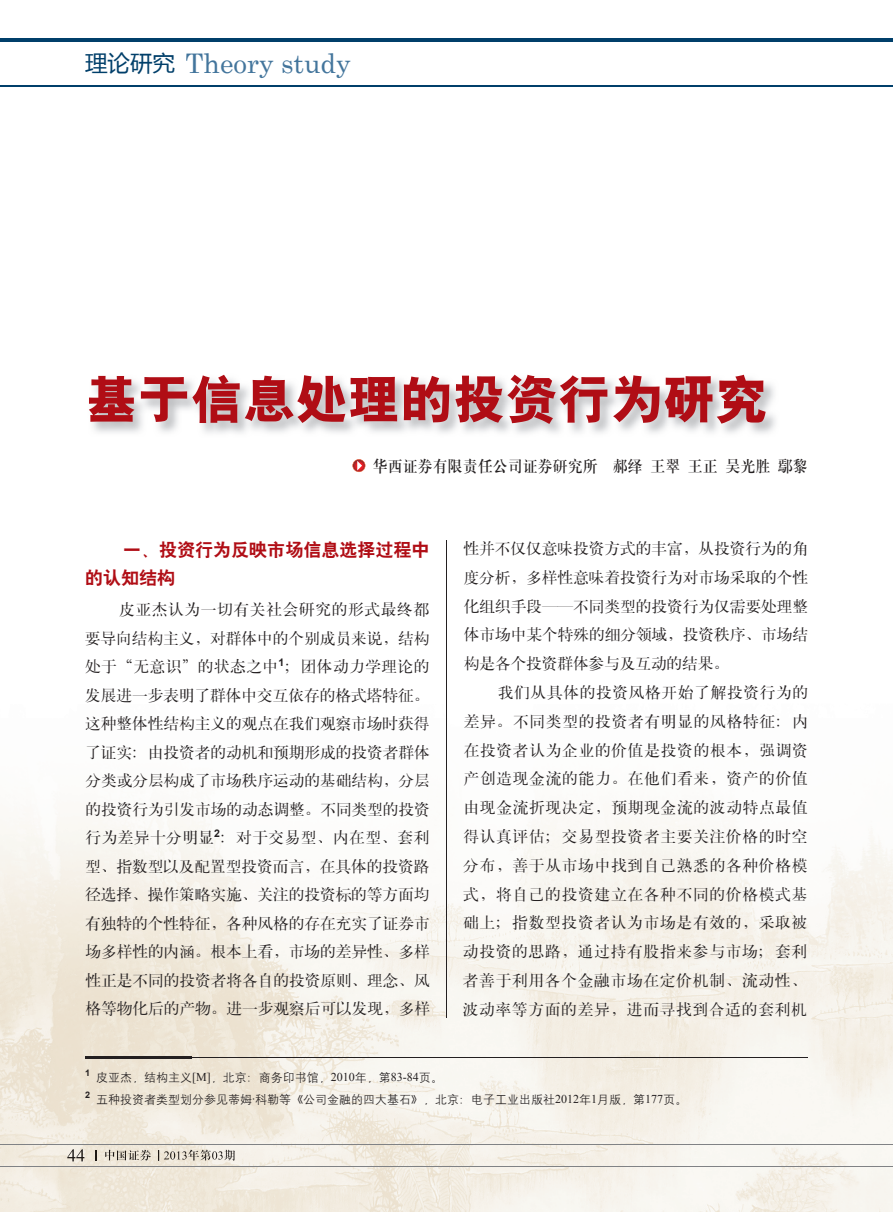
<style>
.page{position:relative;width:893px;height:1212px;background:#fff}
.page>*{position:absolute;margin:0;border:0;box-sizing:border-box;transform-origin:0 0}
.t1{font:52.5px "H Yb 9 gj";color:#b00d15}
.t2{font:27px "Century";color:#43759c}
.t3{font:18px/28.5px "H Yb 2 gj";color:#b00d15}
.t4{font:16.5px "H Ya 3 gj";color:#231f20;scale:.91 1}
.t5{font:15.75px/28.8px "H Ya 1 gj";letter-spacing:-.005em;color:#231f20;text-align:justify}
.t6{font:12px/22.2px "H Yg 2 gj";color:#231f20}
.s1{font-family:"Microsoft Ya Hei";font-size:22.5px;color:#003f6a}
.s2{font-family:"Times New Roman"}
</style>
<div class="page">
<img style="left:0;top:809px;width:893px;height:403px">
<hr style="left:0;top:86px;width:893px;height:1px;background:#003f6a">
<hr style="left:0;top:38px;width:893px;height:3px;background:#003f6a">
<img style="left:67px;top:1149px;width:17px;height:12px">
<img style="left:105px;top:1150px;width:46px;height:10px">
<img style="left:164px;top:1151px;width:23px;height:8px">
<img style="left:188px;top:1149px;width:23px;height:11px">
<svg style="left:212px;top:1150px;width:23px;height:10px"></svg>
<svg style="left:152px;top:1150px;width:9px;height:11px"></svg>
<hr style="left:0;top:1144px;width:893px;height:1px;background:#808285">
<hr style="left:0;top:1166px;width:893px;height:1px;background:#808285">
<hr style="left:85px;top:1057px;width:723px;height:1px;background:#231f20">
<hr style="left:85px;top:1056px;width:106px;height:2px;background:#231f20">
<hr style="left:446px;top:540px;width:1px;height:478px;background:#231f20">
<svg style="left:352px;top:459px;width:13px;height:13px"></svg>
<h2 class="t2" style="left:85px;top:41px;width:267px"><span class="s1">理论研究</span> Theory study</h2>
<h1 class="t1" style="left:85px;top:373px;width:684px">基于信息处理的投资行为研究</h1>
<p class="t4" style="left:373px;top:458px;width:480px">华西证券有限责任公司证券研究所 郝绎 王翠 王正 吴光胜 鄢黎</p>
<p class="t3" style="left:85px;top:535px;width:346px;text-indent:38px">一、投资行为反映市场信息选择过程中的认知结构</p>
<p class="t5" style="left:85px;top:595px;width:347px;text-indent:34px">皮亚杰认为一切有关社会研究的形式最终都要导向结构主义，对群体中的个别成员来说，结构处于“无意识”的状态之中<sup>1</sup>；团体动力学理论的发展进一步表明了群体中交互依存的格式塔特征。这种整体性结构主义的观点在我们观察市场时获得了证实：由投资者的动机和预期形成的投资者群体分类或分层构成了市场秩序运动的基础结构，分层的投资行为引发市场的动态调整。不同类型的投资行为差异十分明显<sup>2</sup>：对于交易型、内在型、套利型、指数型以及配置型投资而言，在具体的投资路径选择、操作策略实施、关注的投资标的等方面均有独特的个性特征，各种风格的存在充实了证券市场多样性的内涵。根本上看，市场的差异性、多样性正是不同的投资者将各自的投资原则、理念、风格等物化后的产物。进一步观察后可以发现，多样</p>
<p class="t5" style="left:463px;top:534px;width:346px">性并不仅仅意味投资方式的丰富，从投资行为的角度分析，多样性意味着投资行为对市场采取的个性化组织手段——不同类型的投资行为仅需要处理整体市场中某个特殊的细分领域，投资秩序、市场结构是各个投资群体参与及互动的结果。</p>
<p class="t5" style="left:463px;top:678px;width:347px;text-indent:35px">我们从具体的投资风格开始了解投资行为的差异。不同类型的投资者有明显的风格特征：内在投资者认为企业的价值是投资的根本，强调资产创造现金流的能力。在他们看来，资产的价值由现金流折现决定，预期现金流的波动特点最值得认真评估；交易型投资者主要关注价格的时空分布，善于从市场中找到自己熟悉的各种价格模式，将自己的投资建立在各种不同的价格模式基础上；指数型投资者认为市场是有效的，采取被动投资的思路，通过持有股指来参与市场；套利者善于利用各个金融市场在定价机制、流动性、波动率等方面的差异，进而寻找到合适的套利机</p>
<p class="t6" style="left:85px;top:1066px;width:604px"><sup>1</sup> 皮亚杰，结构主义<span class="s2">[M]</span>，北京：商务印书馆，<span class="s2">2010</span>年，第<span class="s2">83-84</span>页。<br><sup>2</sup> 五种投资者类型划分参见蒂姆<span class="s2">·</span>科勒等《公司金融的四大基石》，北京：电子工业出版社<span class="s2">2012</span>年<span class="s2">1</span>月版，第<span class="s2">177</span>页。</p>
</div>
